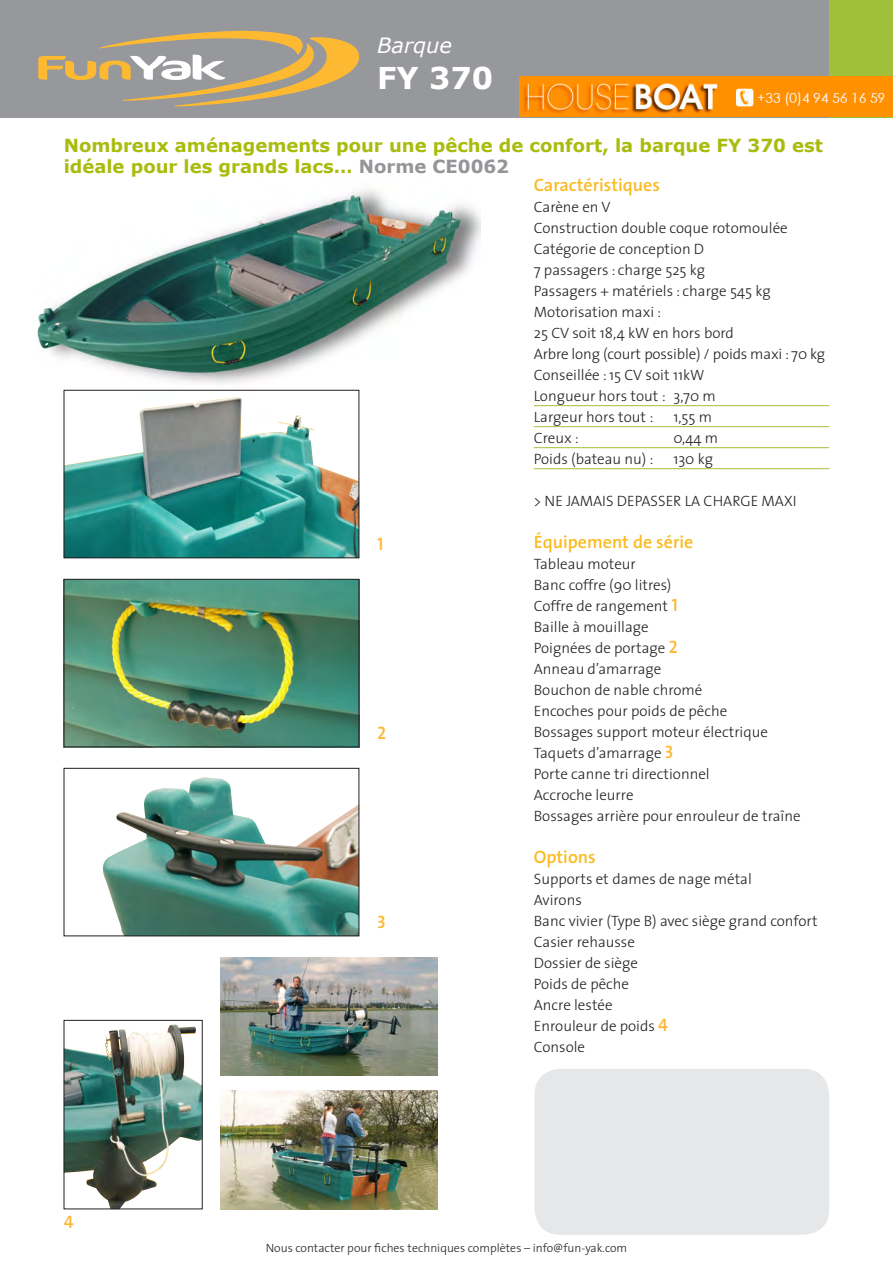
<style>
.page{position:relative;width:893px;height:1263px;background:#fff}
.page>*{position:absolute;margin:0;border:0;box-sizing:border-box;transform-origin:0 0}
.t1{font:700 30px "Verdana";color:#fff}
.t2{font:italic 21px "Verdana";color:#fff}
.t3{font:700 18px/21px "Verdana";color:#a9bc0d}
.t4{font:600 18px "The Sans";color:#fabb22}
.t5{font:18px "The Sans Semi Bold Caps";color:#fcb835}
.t6{font:300 15px/21px "The Sans";color:#231f20}
.t7{font:300 12px "The Sans";color:#231f20}
.s1{color:#939598}
.s2{font-family:"The Sans Semi Bold Caps";font-weight:400;font-size:18px;color:#fcb835}
</style>
<div class="page">
<div style="left:0;top:0;width:829px;height:117px;background:#97989b"></div>
<svg style="left:38px;top:31px;width:321px;height:75px"></svg>
<div style="left:829px;top:0;width:64px;height:117px;background:#a0c03c"></div>
<img style="left:37px;top:189px;width:443px;height:231px">
<hr style="left:534px;top:405px;width:295px;height:1px;background:#a0c03c">
<hr style="left:534px;top:426px;width:295px;height:1px;background:#a0c03c">
<hr style="left:534px;top:447px;width:295px;height:1px;background:#a0c03c">
<hr style="left:534px;top:468px;width:295px;height:1px;background:#a0c03c">
<img style="left:66px;top:581px;width:291px;height:164px">
<div style="left:64px;top:579px;width:295px;height:168px;border:1px solid #231f20"></div>
<img style="left:103px;top:777px;width:254px;height:157px">
<div style="left:64px;top:768px;width:295px;height:168px;border:1px solid #231f20"></div>
<img style="left:66px;top:1024px;width:134px;height:183px">
<div style="left:64px;top:1020px;width:138px;height:189px;border:1px solid #231f20"></div>
<img style="left:66px;top:397px;width:291px;height:159px">
<div style="left:64px;top:390px;width:295px;height:168px;border:1px solid #231f20"></div>
<img style="left:220px;top:1090px;width:217px;height:119px">
<img style="left:220px;top:957px;width:217px;height:119px">
<div style="left:535px;top:1069px;width:294px;height:166px;background:#e6e7e9;border-radius:26px"></div>
<img style="left:519px;top:76px;width:373px;height:41px">
<p class="t2" style="left:377px;top:31px;width:76px">Barque</p>
<p class="t1" style="left:377px;top:57px;width:117px">FY 370</p>
<p class="t3" style="left:64px;top:134px;width:761px">Nombreux aménagements pour une pêche de confort, la barque FY 370 est idéale pour les grands lacs… <span class="s1">Norme CE0062</span></p>
<p class="t4" style="left:534px;top:170px;width:128px">Caractéristiques</p>
<p class="t6" style="left:534px;top:196px;width:293px">Carène en V<br>Construction double coque rotomoulée<br>Catégorie de conception D<br>7 passagers : charge 525 kg<br>Passagers + matériels : charge 545 kg<br>Motorisation maxi :<br>25 CV soit 18,4 kW en hors bord<br>Arbre long (court possible) / poids maxi : 70 kg<br>Conseillée : 15 CV soit 11kW<br>Longueur hors tout : 3,70 m<br>Largeur hors tout :</p>
<p class="t6" style="left:673px;top:406px;width:40px">1,55 m</p>
<p class="t5" style="left:64px;top:1206px;width:11px">4</p>
<p class="t5" style="left:377px;top:529px;width:8px">1</p>
<p class="t5" style="left:377px;top:718px;width:10px">2</p>
<p class="t5" style="left:377px;top:907px;width:10px">3</p>
<p class="t6" style="left:534px;top:427px;width:46px">Creux :</p>
<p class="t6" style="left:673px;top:427px;width:46px">0,44 m</p>
<p class="t6" style="left:534px;top:448px;width:121px">Poids (bateau nu) :</p>
<p class="t6" style="left:673px;top:448px;width:41px">130 kg</p>
<p class="t6" style="left:534px;top:490px;width:264px">&gt; NE JAMAIS DEPASSER LA CHARGE MAXI</p>
<p class="t4" style="left:534px;top:527px;width:161px">Équipement de série</p>
<p class="t6" style="left:534px;top:553px;width:268px">Tableau moteur<br>Banc coffre (90 litres)<br>Coffre de rangement <span class="s2">1<br></span>Baille à mouillage<br>Poignées de portage <span class="s2">2<br></span>Anneau d’amarrage<br>Bouchon de nable chromé<br>Encoches pour poids de pêche<br>Bossages support moteur électrique<br>Taquets d’amarrage <span class="s2">3<br></span>Porte canne tri directionnel<br>Accroche leurre<br>Bossages arrière pour enrouleur de traîne</p>
<p class="t4" style="left:534px;top:842px;width:63px">Options</p>
<p class="t6" style="left:534px;top:868px;width:285px">Supports et dames de nage métal<br>Avirons<br>Banc vivier (Type B) avec siège grand confort<br>Casier rehausse<br>Dossier de siège<br>Poids de pêche<br>Ancre lestée<br>Enrouleur de poids <span class="s2">4<br></span>Console</p>
<p class="t7" style="left:266px;top:1238px;width:363px">Nous contacter pour fiches techniques complètes – info@fun-yak.com</p>
</div>
